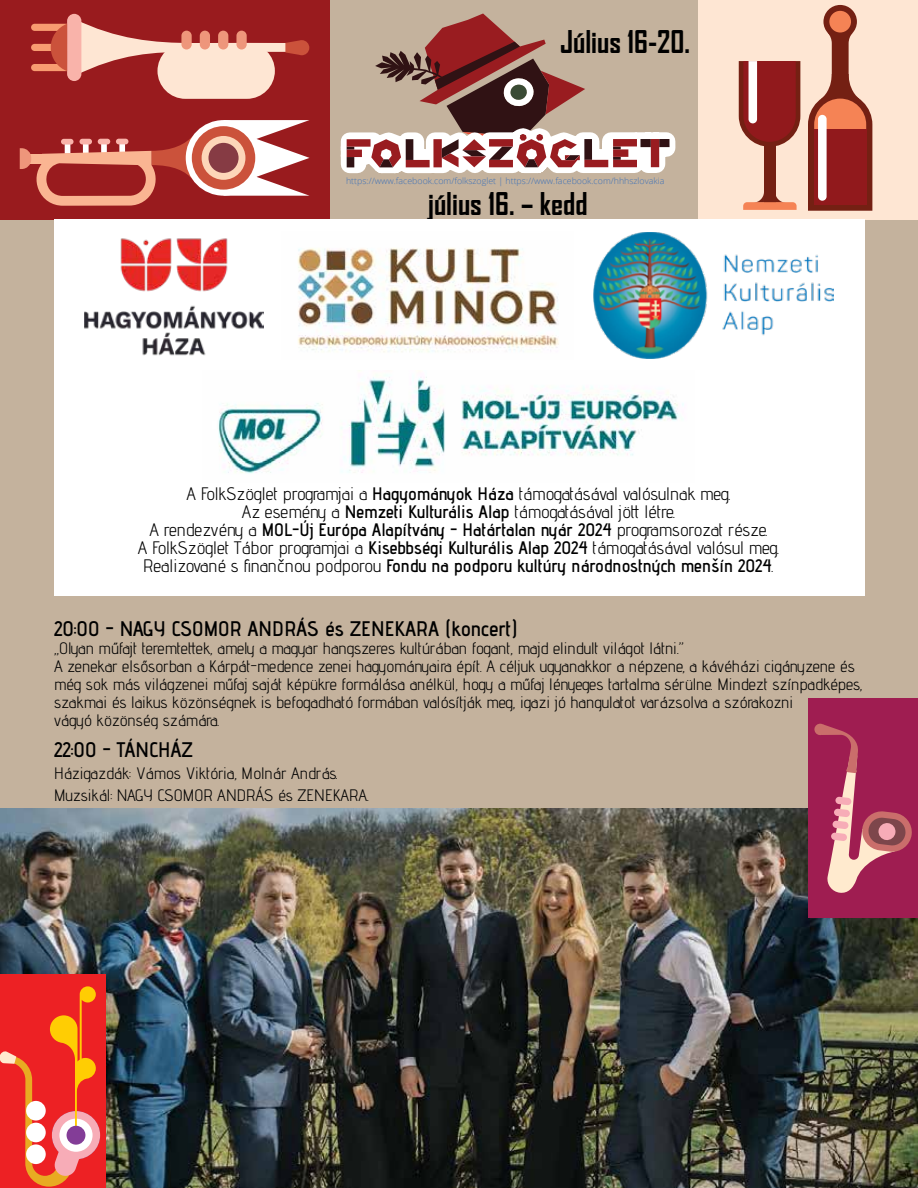
<style>
.page{position:relative;width:918px;height:1188px;background:#fff}
.page>*{position:absolute;margin:0;border:0;box-sizing:border-box;transform-origin:0 0}
.t1{font:700 30px "Agency FB";color:#000}
.t2{font:600 21px "Advent Pro";color:#000}
.t3{font:18px/18px "Advent Pro";color:#000;text-align:center}
.t4{font:16.5px/18px "Advent Pro";color:#000}
.t5{font:300 8.55px "Open Sans";color:#3d71b8}
.s1{font-weight:600}
</style>
<div class="page">
<div style="left:1px;top:0;width:917px;height:1188px;background:#c4b29d"></div>
<div style="left:0;top:0;width:329px;height:220px;background:#991b1e"></div>
<svg style="left:230px;top:120px;width:80px;height:76px"></svg>
<div style="left:186px;top:120px;width:75px;height:76px;background:#fff;border-radius:50%"></div>
<div style="left:192px;top:126px;width:63px;height:64px;background:#cb523b;border-radius:50%"></div>
<div style="left:202px;top:136px;width:43px;height:44px;background:#fdd6b9;border-radius:50%"></div>
<div style="left:208px;top:143px;width:31px;height:30px;background:#863b44;border-radius:50%"></div>
<svg style="left:20px;top:136px;width:173px;height:70px"></svg>
<div style="left:67px;top:14px;width:14px;height:67px;background:#f9b3aa;border-radius:7px"></div>
<svg style="left:76px;top:19px;width:233px;height:80px"></svg>
<svg style="left:31px;top:24px;width:36px;height:47px"></svg>
<svg style="left:340px;top:13px;width:336px;height:161px"></svg>
<div style="left:698px;top:0;width:220px;height:220px;background:#fee6d3"></div>
<div style="left:764px;top:142px;width:11px;height:61px;background:#742013"></div>
<svg style="left:739px;top:61px;width:61px;height:86px;background:#9f413f"></svg>
<svg style="left:808px;top:33px;width:64px;height:178px"></svg>
<div style="left:823px;top:5px;width:34px;height:33px;background:#742013;border-radius:50%"></div>
<div style="left:829px;top:11px;width:22px;height:22px;background:#f58355;border-radius:50%"></div>
<div style="left:814px;top:129px;width:52px;height:76px;background:#91191c"></div>
<div style="left:818px;top:115px;width:9px;height:86px;background:#fff;border-radius:4px"></div>
<svg style="left:743px;top:192px;width:54px;height:18px"></svg>
<img style="left:0;top:808px;width:918px;height:380px">
<div style="left:0;top:974px;width:105px;height:214px;background:#ed2124"></div>
<svg style="left:0;top:986px;width:101px;height:201px"></svg>
<div style="left:67px;top:1126px;width:18px;height:19px;background:#833d97;border-radius:50%"></div>
<div style="left:808px;top:698px;width:110px;height:220px;background:#9f1d51"></div>
<div style="left:814px;top:723px;width:12px;height:12px;background:#ca6e6b;border-radius:50%"></div>
<svg style="left:822px;top:724px;width:90px;height:169px"></svg>
<div style="left:54px;top:219px;width:811px;height:377px;background:#fff"></div>
<img style="left:84px;top:238px;width:179px;height:118px">
<img style="left:298px;top:248px;width:261px;height:105px">
<img style="left:593px;top:233px;width:241px;height:126px">
<img style="left:218px;top:370px;width:466px;height:104px">
<h1 class="t1" style="left:560px;top:23px;width:132px">Július 16-20.</h1>
<p class="t5" style="left:346px;top:175px;width:320px">https://www.facebook.com/folkszoglet | https://www.facebook.com/hhhszlovakia</p>
<h1 class="t1" style="left:428px;top:185px;width:161px">július 16. – kedd</h1>
<p class="t3" style="left:138px;top:484px;width:643px">A FolkSzöglet programjai a <span class="s1">Hagyományok Háza</span> támogatásával valósulnak meg.<br>Az esemény a <span class="s1">Nemzeti Kulturális Alap</span> támogatásával jött létre.<br>A rendezvény a <span class="s1">MOL-Új Európa Alapítvány - Határtalan nyár 2024</span> programsorozat része.<br>A FolkSzöglet Tábor programjai a <span class="s1">Kisebbségi Kulturális Alap 2024</span> támogatásával valósul meg.<br>Realizované s finančnou podporou <span class="s1">Fondu na podporu kultúry národnostných menšín 2024</span>.</p>
<p class="t2" style="left:54px;top:616px;width:465px">20:00 - NAGY CSOMOR ANDRÁS és ZENEKARA (koncert)</p>
<p class="t4" style="left:54px;top:639px;width:810px">„Olyan műfajt teremtettek, amely a magyar hangszeres kultúrában fogant, majd elindult világot látni.”<br>A zenekar elsősorban a Kárpát-medence zenei hagyományaira épít. A céljuk ugyanakkor a népzene, a kávéházi cigányzene és még sok más világzenei műfaj saját képükre formálása anélkül, hogy a műfaj lényeges tartalma sérülne. Mindezt színpadképes, szakmai és laikus közönségnek is befogadható formában valósítják meg, igazi jó hangulatot varázsolva a szórakozni<br>vágyó közönség számára.</p>
<p class="t2" style="left:54px;top:737px;width:141px">22:00 - TÁNCHÁZ</p>
<p class="t4" style="left:54px;top:762px;width:317px;line-height:21.8px">Házigazdák: Vámos Viktória, Molnár András.<br>Muzsikál: NAGY CSOMOR ANDRÁS és ZENEKARA.</p>
</div>
